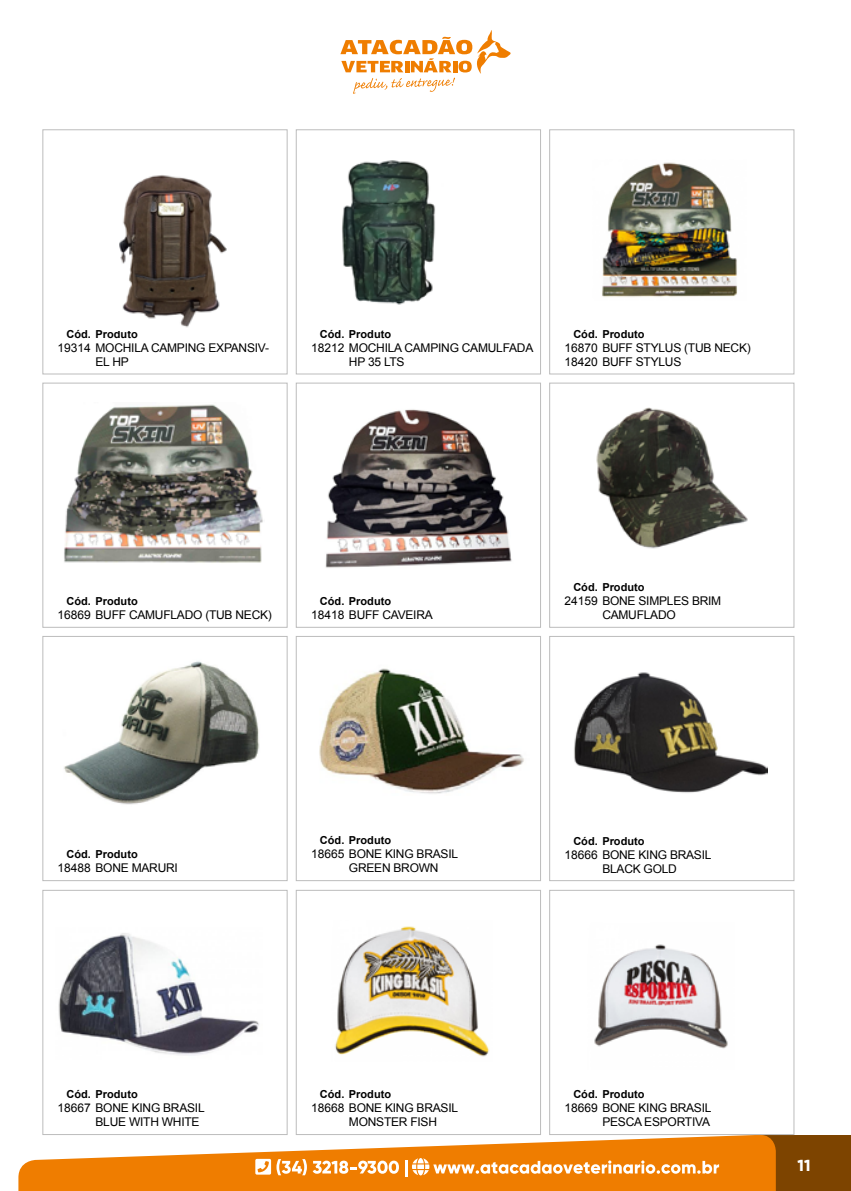
<style>
.page{position:relative;width:851px;height:1191px;background:#fff}
.page>*{position:absolute;margin:0;border:0;box-sizing:border-box;transform-origin:0 0}
.t1{font:800 16px "Gilroy";color:#fff}
.t2{font:12px/14px "Arial";letter-spacing:-.02em;color:#000}
.t3{font:700 11px "Arial";color:#000}
</style>
<div class="page">
<div style="left:760px;top:1134px;width:90px;height:57px;background:#7d4400"></div>
<svg style="left:18px;top:1134px;width:757px;height:57px;fill:#ef7d00"></svg>
<svg style="left:255px;top:1158px;width:144px;height:17px"></svg>
<hr style="left:405px;top:1160px;width:3px;height:17px;background:#fff">
<svg style="left:412px;top:1158px;width:307px;height:17px"></svg>
<svg style="left:340px;top:30px;width:170px;height:64px"></svg>
<div style="left:296px;top:129px;width:244px;height:245px;border:1px solid #bcbcbc"></div>
<div style="left:549px;top:129px;width:245px;height:245px;border:1px solid #bcbcbc"></div>
<div style="left:549px;top:383px;width:245px;height:244px;border:1px solid #bcbcbc"></div>
<div style="left:43px;top:636px;width:244px;height:245px;border:1px solid #bcbcbc"></div>
<div style="left:296px;top:636px;width:244px;height:245px;border:1px solid #bcbcbc"></div>
<div style="left:549px;top:636px;width:245px;height:245px;border:1px solid #bcbcbc"></div>
<div style="left:43px;top:890px;width:244px;height:244px;border:1px solid #bcbcbc"></div>
<div style="left:296px;top:890px;width:244px;height:244px;border:1px solid #bcbcbc"></div>
<div style="left:549px;top:890px;width:245px;height:244px;border:1px solid #bcbcbc"></div>
<img style="left:342px;top:160px;width:94px;height:145px">
<div style="left:43px;top:129px;width:244px;height:245px;border:1px solid #bcbcbc"></div>
<img style="left:119px;top:175px;width:108px;height:153px">
<div style="left:43px;top:383px;width:244px;height:244px;border:1px solid #bcbcbc"></div>
<img style="left:64px;top:404px;width:199px;height:159px">
<img style="left:602px;top:162px;width:135px;height:135px">
<div style="left:296px;top:383px;width:244px;height:244px;border:1px solid #bcbcbc"></div>
<img style="left:325px;top:409px;width:187px;height:159px">
<img style="left:596px;top:407px;width:152px;height:142px">
<img style="left:64px;top:661px;width:196px;height:144px">
<img style="left:319px;top:668px;width:205px;height:126px">
<img style="left:574px;top:672px;width:193px;height:121px">
<img style="left:58px;top:933px;width:201px;height:123px">
<img style="left:335px;top:926px;width:155px;height:131px">
<img style="left:594px;top:944px;width:134px;height:105px">
<p class="t3" style="left:66px;top:326px;width:73px">Cód. Produto</p>
<p class="t2" style="left:95px;top:355px;width:35px">EL HP</p>
<p class="t2" style="left:58px;top:341px;width:213px">19314 MOCHILA CAMPING EXPANSIV-</p>
<p class="t3" style="left:320px;top:326px;width:73px">Cód. Produto</p>
<p class="t2" style="left:349px;top:355px;width:57px">HP 35 LTS</p>
<p class="t2" style="left:311px;top:341px;width:224px">18212 MOCHILA CAMPING CAMULFADA</p>
<p class="t3" style="left:573px;top:326px;width:73px">Cód. Produto</p>
<p class="t2" style="left:564px;top:341px;width:188px">16870 BUFF STYLUS (TUB NECK)<br>18420 BUFF STYLUS</p>
<p class="t3" style="left:66px;top:593px;width:73px">Cód. Produto</p>
<p class="t2" style="left:58px;top:607px;width:216px">16869 BUFF CAMUFLADO (TUB NECK)</p>
<p class="t3" style="left:320px;top:594px;width:73px">Cód. Produto</p>
<p class="t2" style="left:311px;top:608px;width:123px">18418 BUFF CAVEIRA</p>
<p class="t3" style="left:573px;top:580px;width:73px">Cód. Produto</p>
<p class="t2" style="left:602px;top:608px;width:75px">CAMUFLADO</p>
<p class="t2" style="left:564px;top:594px;width:158px">24159 BONE SIMPLES BRIM</p>
<p class="t3" style="left:320px;top:833px;width:73px">Cód. Produto</p>
<p class="t2" style="left:349px;top:861px;width:91px">GREEN BROWN</p>
<p class="t3" style="left:66px;top:847px;width:73px">Cód. Produto</p>
<p class="t2" style="left:311px;top:847px;width:149px">18665 BONE KING BRASIL</p>
<p class="t2" style="left:58px;top:861px;width:122px">18488 BONE MARURI</p>
<p class="t3" style="left:573px;top:833px;width:73px">Cód. Produto</p>
<p class="t2" style="left:602px;top:861px;width:76px">BLACK GOLD</p>
<p class="t2" style="left:564px;top:847px;width:149px">18666 BONE KING BRASIL</p>
<p class="t3" style="left:66px;top:1087px;width:73px">Cód. Produto</p>
<p class="t2" style="left:95px;top:1115px;width:105px">BLUE WITH WHITE</p>
<p class="t2" style="left:58px;top:1101px;width:149px">18667 BONE KING BRASIL</p>
<p class="t3" style="left:320px;top:1087px;width:73px">Cód. Produto</p>
<p class="t2" style="left:349px;top:1115px;width:90px">MONSTER FISH</p>
<p class="t2" style="left:311px;top:1101px;width:149px">18668 BONE KING BRASIL</p>
<p class="t3" style="left:573px;top:1087px;width:73px">Cód. Produto</p>
<p class="t2" style="left:602px;top:1115px;width:109px">PESCA ESPORTIVA</p>
<p class="t2" style="left:564px;top:1101px;width:149px">18669 BONE KING BRASIL</p>
<h1 class="t1" style="left:797px;top:1155px;width:14px">11</h1>
</div>
